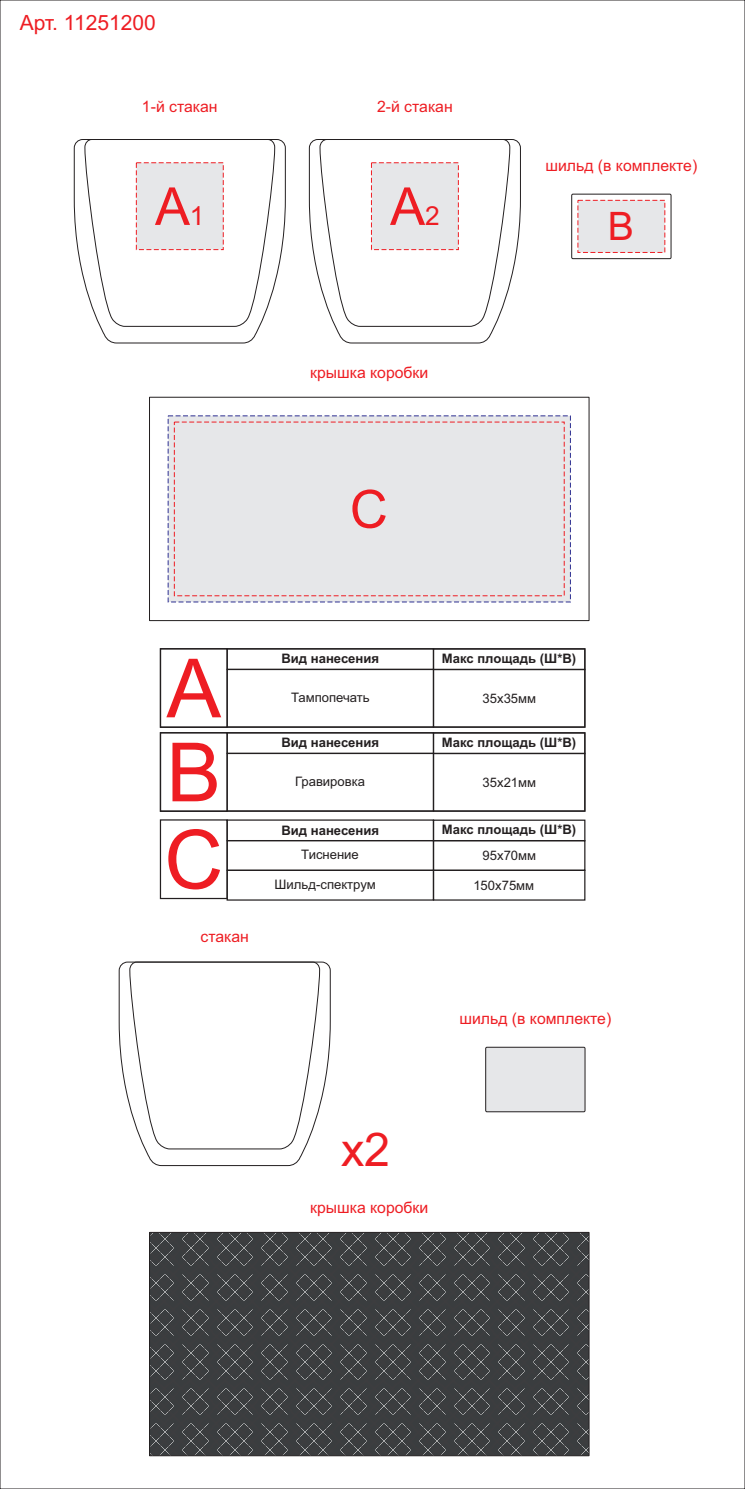
<style>
.page{position:relative;width:745px;height:1489px;background:#fff}
.page>*{position:absolute;margin:0;border:0;box-sizing:border-box;transform-origin:0 0}
.t1{font:81.73px/85.6px "Arial";color:#ee1d23;text-align:justify}
.t2{font:52.59px "Arial";color:#ee1d23}
.t3{font:52.32px "Arial";color:#ee1d23}
.t4{font:46.55px "Arial";color:#ee1d23}
.t5{font:39.2px "Arial";color:#ee1d23}
.t6{font:21px "Arial";color:#ee1d23}
.t7{font:15.75px "Arial";color:#ee1d23}
.t8{font:13.12px "Arial";color:#231f20}
.t9{font:700 13.04px "Arial";color:#231f20}
.t10{font:13.04px "Arial";color:#231f20}
.s1{font-size:26.25px}
</style>
<div class="page">
<div style="left:226px;top:648px;width:208px;height:22px;border:1px solid #231f20"></div>
<div style="left:226px;top:732px;width:208px;height:22px;border:1px solid #231f20"></div>
<div style="left:226px;top:668px;width:208px;height:59px;border:1px solid #231f20"></div>
<div style="left:226px;top:752px;width:208px;height:59px;border:1px solid #231f20"></div>
<div style="left:226px;top:840px;width:208px;height:30px;border:1px solid #231f20"></div>
<div style="left:226px;top:869px;width:208px;height:31px;border:1px solid #231f20"></div>
<div style="left:432px;top:668px;width:153px;height:59px;border:1px solid #231f20"></div>
<div style="left:432px;top:752px;width:153px;height:59px;border:1px solid #231f20"></div>
<div style="left:432px;top:869px;width:153px;height:31px;border:1px solid #231f20"></div>
<div style="left:432px;top:648px;width:153px;height:22px;border:1px solid #231f20"></div>
<div style="left:432px;top:732px;width:153px;height:22px;border:1px solid #231f20"></div>
<div style="left:432px;top:819px;width:153px;height:22px;border:1px solid #231f20"></div>
<div style="left:160px;top:648px;width:68px;height:80px;border:1px solid #231f20"></div>
<div style="left:160px;top:732px;width:68px;height:79px;border:1px solid #231f20"></div>
<div style="left:160px;top:819px;width:68px;height:80px;border:1px solid #231f20"></div>
<svg style="left:119px;top:961px;width:211px;height:204px"></svg>
<svg style="left:74px;top:139px;width:212px;height:204px"></svg>
<svg style="left:309px;top:139px;width:211px;height:204px"></svg>
<div style="left:571px;top:194px;width:99px;height:65px;border:1px solid #231f20"></div>
<div style="left:149px;top:397px;width:440px;height:224px;border:1px solid #231f20"></div>
<svg style="left:149px;top:1231px;width:440px;height:224px;background:#414345"></svg>
<div style="left:485px;top:1046px;width:100px;height:65px;background:#e6e7e9;border:1px solid #231f20"></div>
<svg style="left:577px;top:200px;width:88px;height:53px;background:#e6e0e2"></svg>
<div style="left:167px;top:415px;width:403px;height:187px;background:#e6e7e9"></div>
<h3 class="t6" style="left:20px;top:15px;width:138px">Арт. 11251200</h3>
<p class="t7" style="left:142px;top:100px;width:77px">1-й стакан</p>
<p class="t7" style="left:377px;top:100px;width:77px">2-й стакан</p>
<h3 class="t3" style="left:155px;top:187px;width:51px">A<span class="s1">1</span></h3>
<h3 class="t3" style="left:390px;top:187px;width:51px">A<span class="s1">2</span></h3>
<p class="t7" style="left:310px;top:366px;width:120px">крышка коробки</p>
<h2 class="t2" style="left:349px;top:489px;width:39px">С</h2>
<p class="t7" style="left:545px;top:159px;width:153px">шильд (в комплекте)</p>
<h3 class="t5" style="left:607px;top:212px;width:28px">В</h3>
<p class="t9" style="left:441px;top:653px;width:136px">Макс площадь (Ш*В)</p>
<h1 class="t1" style="left:164px;top:653px;width:60px">A В С</h1>
<p class="t9" style="left:281px;top:654px;width:99px">Вид нанесения</p>
<p class="t10" style="left:291px;top:692px;width:80px">Тампопечать</p>
<p class="t10" style="left:482px;top:693px;width:55px">35х35мм</p>
<p class="t9" style="left:441px;top:737px;width:136px">Макс площадь (Ш*В)</p>
<p class="t9" style="left:281px;top:738px;width:99px">Вид нанесения</p>
<p class="t10" style="left:295px;top:776px;width:71px">Гравировка</p>
<p class="t10" style="left:482px;top:777px;width:55px">35х21мм</p>
<p class="t9" style="left:441px;top:824px;width:136px">Макс площадь (Ш*В)</p>
<p class="t9" style="left:281px;top:825px;width:99px">Вид нанесения</p>
<p class="t10" style="left:301px;top:849px;width:59px">Тиснение</p>
<p class="t10" style="left:482px;top:850px;width:55px">95х70мм</p>
<p class="t8" style="left:274px;top:878px;width:103px">Шильд-спектрум</p>
<p class="t10" style="left:473px;top:880px;width:62px">150х75мм</p>
<p class="t7" style="left:200px;top:930px;width:50px">стакан</p>
<p class="t7" style="left:459px;top:1012px;width:153px">шильд (в комплекте)</p>
<h3 class="t4" style="left:341px;top:1131px;width:51px">х2</h3>
<p class="t7" style="left:310px;top:1201px;width:120px">крышка коробки</p>
</div>
